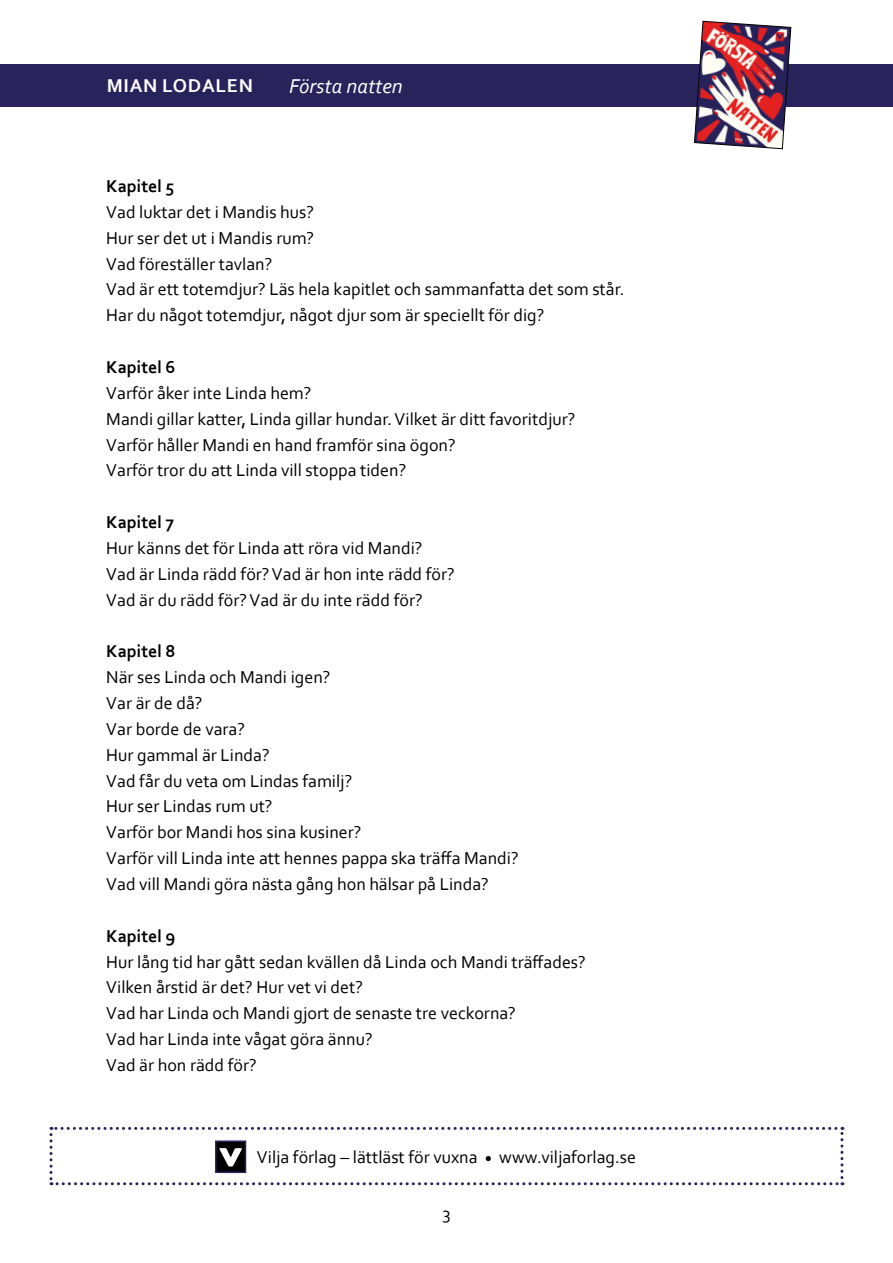
<style>
.page{position:relative;width:893px;height:1263px;background:#fff}
.page>*{position:absolute;margin:0;border:0;box-sizing:border-box;transform-origin:0 0}
.t1{font:italic 21px "Corbel";color:#fff}
.t2{font:700 19.5px "Corbel";letter-spacing:.04em;color:#fff}
.t3{font:18px/25.8px "Corbel";color:#000}
.t4{font:700 18px "Corbel";color:#000}
</style>
<div class="page">
<div style="left:0;top:64px;width:893px;height:42px;background:#29235c"></div>
<svg style="left:50px;top:1127px;width:793px;height:58px"></svg>
<div style="left:215px;top:1140px;width:31px;height:33px;border:2px solid #29235c"></div>
<svg style="left:694px;top:21px;width:97px;height:128px"></svg>
<p class="t2" style="left:107px;top:74px;width:148px">MIAN LODALEN</p>
<p class="t1" style="left:289px;top:73px;width:115px">Första natten</p>
<p class="t4" style="left:106px;top:175px;width:70px">Kapitel 5</p>
<p class="t3" style="left:106px;top:198px;width:520px">Vad luktar det i Mandis hus?<br>Hur ser det ut i Mandis rum?<br>Vad föreställer tavlan?<br>Vad är ett totemdjur? Läs hela kapitlet och sammanfatta det som står.<br>Har du något totemdjur, något djur som är speciellt för dig?</p>
<p class="t4" style="left:106px;top:356px;width:71px">Kapitel 6</p>
<p class="t3" style="left:106px;top:379px;width:471px">Varför åker inte Linda hem?<br>Mandi gillar katter, Linda gillar hundar. Vilket är ditt favoritdjur?<br>Varför håller Mandi en hand framför sina ögon?<br>Varför tror du att Linda vill stoppa tiden?</p>
<p class="t4" style="left:106px;top:511px;width:70px">Kapitel 7</p>
<p class="t3" style="left:106px;top:535px;width:350px">Hur känns det för Linda att röra vid Mandi?<br>Vad är Linda rädd för? Vad är hon inte rädd för?<br>Vad är du rädd för? Vad är du inte rädd för?</p>
<p class="t4" style="left:106px;top:640px;width:71px">Kapitel 8</p>
<p class="t3" style="left:106px;top:664px;width:414px">När ses Linda och Mandi igen?<br>Var är de då?<br>Var borde de vara?<br>Hur gammal är Linda?<br>Vad får du veta om Lindas familj?<br>Hur ser Lindas rum ut?<br>Varför bor Mandi hos sina kusiner?<br>Varför vill Linda inte att hennes pappa ska träffa Mandi?<br>Vad vill Mandi göra nästa gång hon hälsar på Linda?</p>
<p class="t4" style="left:106px;top:924px;width:71px">Kapitel 9</p>
<p class="t3" style="left:106px;top:948px;width:481px">Hur lång tid har gått sedan kvällen då Linda och Mandi träffades?<br>Vilken årstid är det? Hur vet vi det?<br>Vad har Linda och Mandi gjort de senaste tre veckorna?<br>Vad har Linda inte vågat göra ännu?<br>Vad är hon rädd för?</p>
<p class="t3" style="left:257px;top:1143px;width:381px">Vilja förlag – lättläst för vuxna <sub>•</sub> www.viljaforlag.se</p>
<p class="t3" style="left:442px;top:1199px;width:10px">3</p>
</div>
